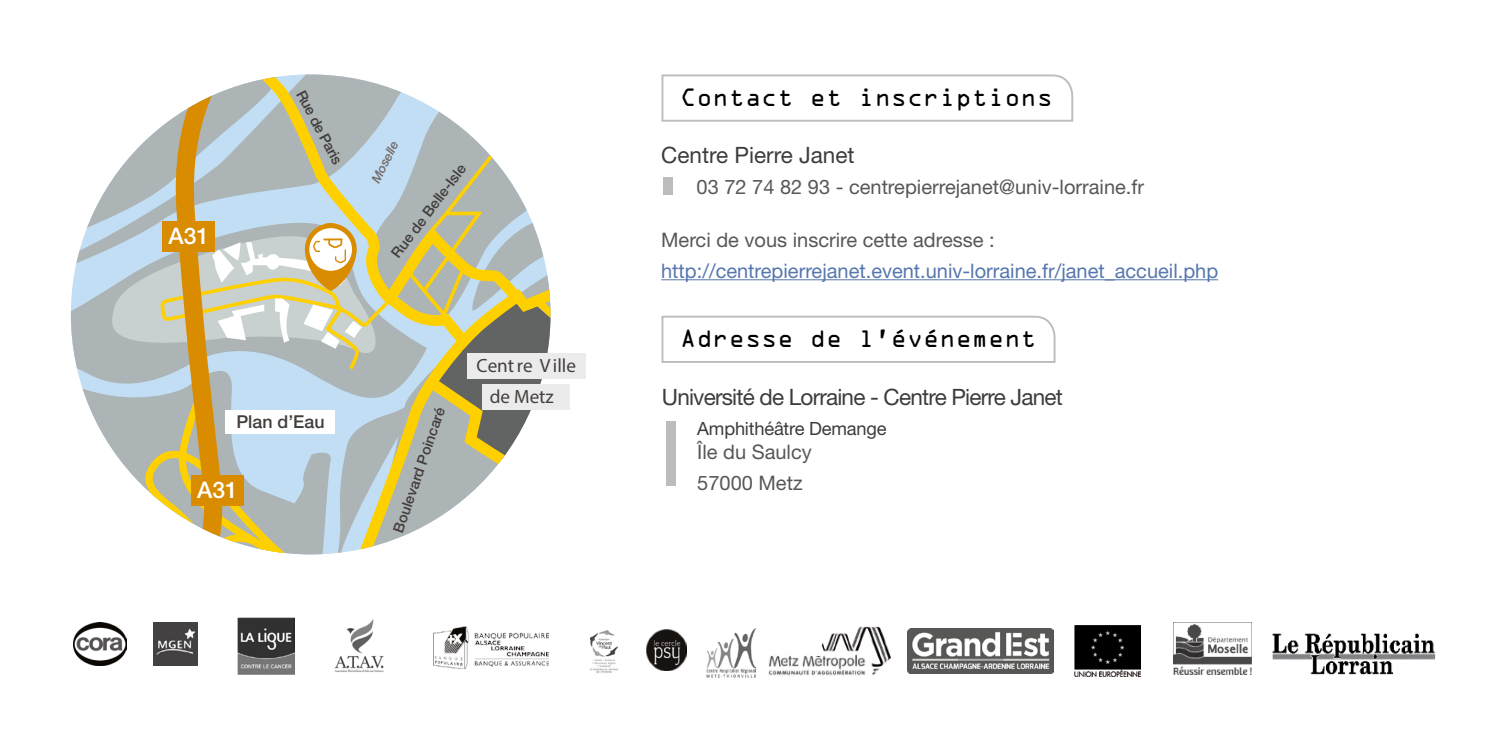
<style>
.page{position:relative;width:1489px;height:745px;background:#fff}
.page>*{position:absolute;margin:0;border:0;box-sizing:border-box;transform-origin:0 0}
.t1{font:500 22.75px "Helvetica Neue LT Std";color:#fff}
.t2{font:22.5px "OCRA Std";color:#000}
.t3{font:22.5px "Helvetica Neue LT Std";letter-spacing:-.035em;color:#3c3c3b}
.t4{font:22.5px "Helvetica Neue LT Std";color:#3c3c3b}
.t5{font:20px/31px "Helvetica Neue LT Std";color:#575756}
.t6{font:20px "Helvetica Neue LT Std";color:#5576af}
.t7{font:19.25px/30.5px "Myriad Pro";color:#44403e;text-align:center}
.t8{font:18.25px "Helvetica Neue LT Std";letter-spacing:-.01em;color:#3c3c3b}
.t9{font:500 17.75px "Helvetica Neue LT Std";color:#423d3a}
.t10{font:500 14.5px "Helvetica Neue LT Std";color:#423d3a}
.t11{font:italic 500 12.75px "Helvetica Neue LT Std";color:#716a67}
</style>
<div class="page">
<hr style="left:661px;top:279px;width:557px;height:1px;background:#5576af">
<svg style="left:71px;top:204px;width:27px;height:221px"></svg>
<div style="left:467px;top:353px;width:118px;height:25px;background:#ecebec"></div>
<div style="left:482px;top:383px;width:88px;height:26px;background:#ecebec"></div>
<svg style="left:98px;top:74px;width:452px;height:480px"></svg>
<svg style="left:661px;top:74px;width:413px;height:48px"></svg>
<svg style="left:661px;top:315px;width:395px;height:48px"></svg>
<div style="left:666px;top:421px;width:9px;height:64px;background:#bcbcbc"></div>
<div style="left:663px;top:177px;width:10px;height:17px;background:#bcbcbc"></div>
<img style="left:334px;top:619px;width:50px;height:53px">
<img style="left:73px;top:622px;width:53px;height:43px">
<img style="left:154px;top:622px;width:43px;height:43px">
<img style="left:237px;top:617px;width:57px;height:56px">
<img style="left:433px;top:626px;width:115px;height:42px">
<img style="left:590px;top:630px;width:28px;height:43px">
<img style="left:646px;top:629px;width:41px;height:41px">
<img style="left:706px;top:628px;width:49px;height:48px">
<img style="left:768px;top:626px;width:122px;height:50px">
<img style="left:907px;top:628px;width:146px;height:45px">
<img style="left:1074px;top:625px;width:66px;height:51px">
<img style="left:1173px;top:622px;width:78px;height:51px">
<img style="left:1272px;top:633px;width:163px;height:41px">
<p class="t1" style="left:169px;top:222px;width:42px">A31</p>
<p class="t10" style="left:308px;top:87px;width:83px;rotate:62deg">Rue de Paris</p>
<p class="t11" style="left:368px;top:179px;width:47px;rotate:-64deg">Moselle</p>
<p class="t10" style="left:387px;top:251px;width:115px;rotate:-53deg">Rue de Belle-Isle</p>
<p class="t9" style="left:236px;top:410px;width:90px">Plan d’Eau</p>
<p class="t1" style="left:197px;top:476px;width:42px">A31</p>
<p class="t10" style="left:389px;top:529px;width:133px;rotate:-71deg">Boulevard Poincaré</p>
<p class="t7" style="left:476px;top:350px;width:101px">Centre Ville de Metz</p>
<p class="t2" style="left:680px;top:87px;width:374px">Contact et inscriptions</p>
<p class="t4" style="left:661px;top:142px;width:195px">Centre Pierre Janet</p>
<p class="t5" style="left:696px;top:171px;width:449px">03 72 74 82 93 - centrepierrejanet@univ-lorraine.fr</p>
<p class="t5" style="left:661px;top:223px;width:335px">Merci de vous inscrire cette adresse :</p>
<p class="t6" style="left:661px;top:258px;width:558px">http://centrepierrejanet.event.univ-lorraine.fr/janet_accueil.php</p>
<p class="t2" style="left:680px;top:328px;width:358px">Adresse de l’événement</p>
<p class="t3" style="left:662px;top:384px;width:402px">Université de Lorraine - Centre Pierre Janet</p>
<p class="t8" style="left:697px;top:417px;width:191px">Amphithéâtre Demange</p>
<p class="t5" style="left:697px;top:435px;width:116px">Île du Saulcy<br>57000 Metz</p>
</div>
